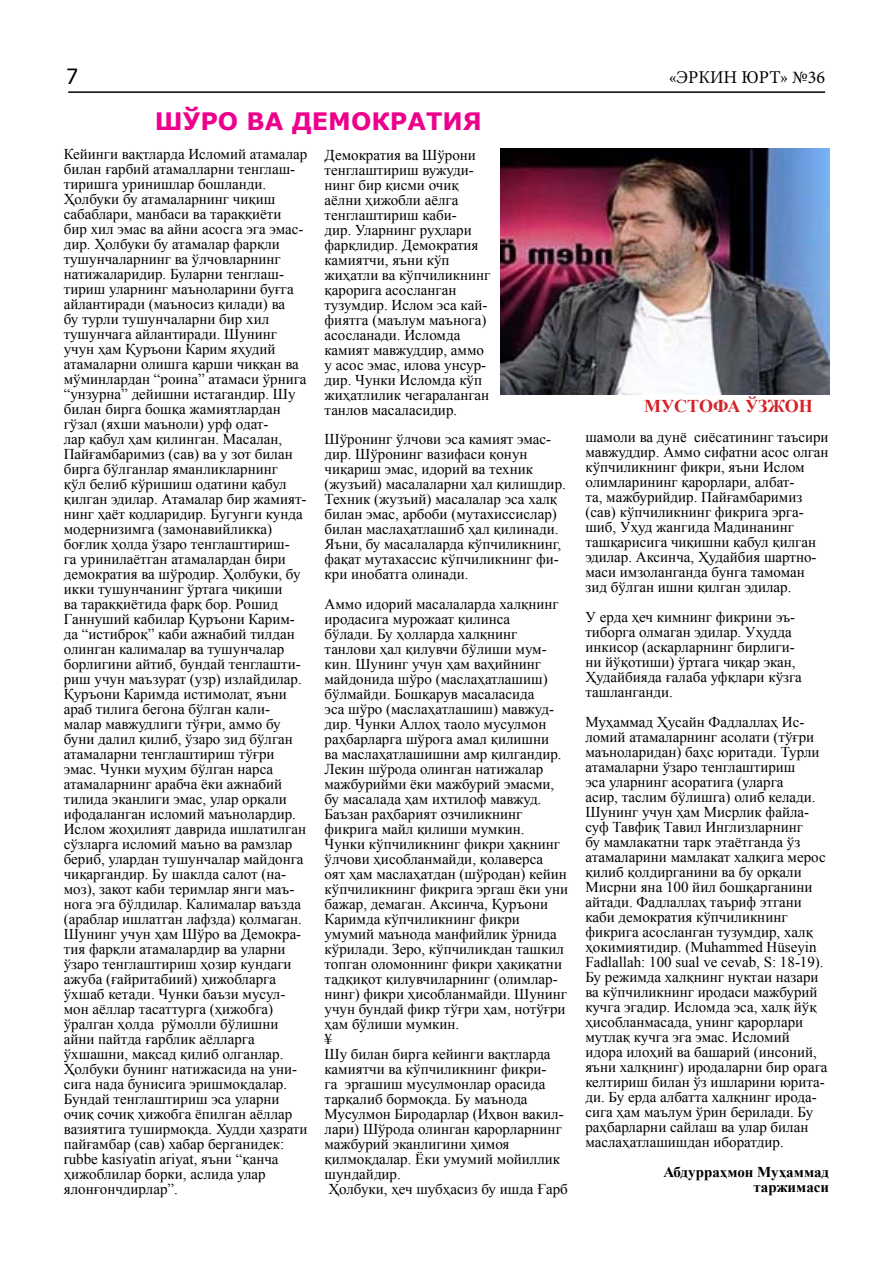
<style>
.page{position:relative;width:893px;height:1263px;background:#fff}
.page>*{position:absolute;margin:0;border:0;box-sizing:border-box;transform-origin:0 0}
.t1{font:700 24px "Verdana";color:#ec008c}
.t2{font:21px "Tahoma";color:#000}
.t3{font:18px "Minion Pro";color:#000}
.t4{font:700 18px "Times New Roman";color:#d2232a}
.t5{font:15px/15px "Times New Roman";color:#000}
.t6{font:700 15px/15px "Times New Roman";color:#000;text-align:right}
</style>
<div class="page">
<hr style="left:68px;top:91px;width:757px;height:2px;background:#000">
<img style="left:501px;top:149px;width:328px;height:245px">
<h2 class="t2" style="left:67px;top:62px;width:13px">7</h2>
<p class="t3" style="left:669px;top:65px;width:158px">«ЭРКИН ЮРТ» №36</p>
<h1 class="t1" style="left:155px;top:104px;width:22px">Шўро</h1>
<h1 class="t1" style="left:247px;top:104px;width:144px">ва Демoкрати</h1>
<h1 class="t1" style="left:463px;top:104px;width:21px">я</h1>
<p class="t5" style="left:64px;top:146px;width:245px">Кейинги вақтларда Исломий атамалар билан ғарбий атамалларни тенглаш&shy;тиришга уринишлар бошланди.<br>Ҳолбуки бу атамаларнинг чиқиш сабаблари, манбаси ва тараққиёти бир хил эмас ва айни асосга эга эмас&shy;дир. Ҳолбуки бу атамалар фарқли тушунчаларнинг ва ўлчовларнинг натижаларидир. Буларни тенглаш&shy;тириш уларнинг маъноларини буғга айлантиради (маъносиз қилади) ва<br>бу турли тушунчаларни бир хил тушунчага айлантиради. Шунинг учун ҳам Қуръони Карим яҳудий атамаларни олишга қарши чиққан ва мўминлардан “роина” атамаси ўрнига “унзурна” дейишни истагандир. Шу билан бирга бошқа жамиятлардан гўзал (яхши маъноли) урф одат-<br>лар қабул ҳам қилинган. Масалан, Пайғамбаримиз (сав) ва у зот билан бирга бўлганлар яманликларнинг<br>қўл белиб кўришиш одатини қабул қилган эдилар. Атамалар бир жамият&shy;нинг ҳаёт кодларидир. Бугунги кунда модернизимга (замонавийликка) боғлик ҳолда ўзаро тенглаштириш-<br>га уринилаётган атамалардан бири демократия ва шўродир. Ҳолбуки, бу икки тушунчанинг ўртага чиқиши<br>ва тараққиётида фарқ бор. Рошид Ганнуший кабилар Қуръони Карим&shy;да “истиброқ” каби ажнабий тилдан олинган калималар ва тушунчалар борлигини айтиб, бундай тенглашти&shy;риш учун маъзурат (узр) излайдилар.<br>Қуръони Каримда истимолат, яъни араб тилига бегона бўлган кали&shy;малар мавжудлиги тўғри, аммо бу буни далил қилиб, ўзаро зид бўлган атамаларни тенглаштириш тўғри эмас. Чунки муҳим бўлган нарса атамаларнинг арабча ёки ажнабий тилида эканлиги эмас, улар орқали ифодаланган исломий маънолардир.<br>Ислом жоҳилият даврида ишлатилган сўзларга исломий маъно ва рамзлар бериб, улардан тушунчалар майдонга чиқаргандир. Бу шаклда салот (на&shy;моз), закот каби теримлар янги маъ&shy;нога эга бўлдилар. Калималар ваъзда (араблар ишлатган лафзда) қолмаган.<br>Шунинг учун ҳам Шўро ва Демокра&shy;тия фарқли атамалардир ва уларни ўзаро тенглаштириш ҳозир кундаги ажуба (ғайритабиий) ҳижобларга ўхшаб кетади. Чунки баъзи мусул&shy;мон аёллар тасаттурга (ҳижобга) ўралган ҳолда рўмолли бўлишни айни пайтда ғарблик аёлларга ўхшашни, мақсад қилиб олганлар.<br>Ҳолбуки бунинг натижасида на уни&shy;сига нада бунисига эришмоқдалар.<br>Бундай тенглаштириш эса уларни очиқ сочиқ ҳижобга ёпилган аёллар вазиятига туширмоқда. Худди ҳазрати пайғамбар (сав) хабар берганидек: rubbe kasiyatin ariyat, яъни “қанча ҳижоблилар борки, аслида улар ялонғончдирлар”.</p>
<p class="t5" style="left:325px;top:147px;width:167px">Демократия ва Шўрони тенглаштириш вужуди&shy;нинг бир қисми очиқ аёлни ҳижобли аёлга тенглаштириш каби-<br>дир. Уларнинг руҳлари фарқлидир. Демократия камиятчи, яъни кўп жиҳатли ва кўпчиликнинг қарорига асосланган тузумдир. Ислом эса кай&shy;фиятга (маълум маънога) асосланади. Исломда камият мавжуддир, аммо у асос эмас, илова унсур&shy;дир. Чунки Исломда кўп жиҳатлилик чегараланган танлов масаласидир.</p>
<p class="t5" style="left:325px;top:431px;width:243px">Шўронинг ўлчови эса камият эмас&shy;дир. Шўронинг вазифаси қонун чиқариш эмас, идорий ва техник (жузъий) масалаларни ҳал қилишдир.<br>Техник (жузъий) масалалар эса халқ билан эмас, арбоби (мутахиссислар) билан маслаҳатлашиб ҳал қилинади.<br>Яъни, бу масалаларда кўпчиликнинг, фақат мутахассис кўпчиликнинг фи&shy;кри инобатга олинади.</p>
<p class="t5" style="left:325px;top:596px;width:245px">Аммо идорий масалаларда халқнинг иродасига мурожаат қилинса<br>бўлади. Бу ҳолларда халқнинг танлови ҳал қилувчи бўлиши мум&shy;кин. Шунинг учун ҳам ваҳийнинг майдонида шўро (маслаҳатлашиш) бўлмайди. Бошқарув масаласида<br>эса шўро (маслаҳатлашиш) мавжуд&shy;дир. Чунки Аллоҳ таоло мусулмон раҳбарларга шўрога амал қилишни<br>ва маслаҳатлашишни амр қилгандир.<br>Лекин шўрода олинган натижалар мажбурийми ёки мажбурий эмасми, бу масалада ҳам ихтилоф мавжуд.<br>Баъзан раҳбарият озчиликнинг фикрига майл қилиши мумкин.<br>Чунки кўпчиликнинг фикри ҳақнинг ўлчови ҳисобланмайди, қолаверса<br>оят ҳам маслаҳатдан (шўродан) кейин кўпчиликнинг фикрига эргаш ёки уни бажар, демаган. Аксинча, Қуръони<br>Каримда кўпчиликнинг фикри умумий маънода манфийлик ўрнида кўрилади. Зеро, кўпчиликдан ташкил топган оломоннинг фикри ҳақиқатни тадқиқот қилувчиларнинг (олимлар&shy;нинг) фикри ҳисобланмайди. Шунинг учун бундай фикр тўғри ҳам, нотўғри ҳам бўлиши мумкин.<br>¥<br>Шу билан бирга кейинги вақтларда камиятчи ва кўпчиликнинг фикри-<br>га эргашиш мусулмонлар орасида тарқалиб бормоқда. Бу маънода<br>Мусулмон Биродарлар (Иҳвон вакил&shy;лари) Шўрода олинган қарорларнинг мажбурий эканлигини ҳимоя қилмоқдалар. Ёки умумий мойиллик шундайдир.<br>Ҳолбуки, ҳеч шубҳасиз бу ишда Ғарб</p>
<p class="t4" style="left:644px;top:393px;width:15px">МУСТОФА</p>
<p class="t4" style="left:745px;top:393px;width:55px">ЎЗЖОН</p>
<p class="t5" style="left:585px;top:429px;width:245px">шамоли ва дунё сиёсатининг таъсири мавжуддир. Аммо сифатни асос олган кўпчиликнинг фикри, яъни Ислом олимларининг қарорлари, албат-<br>та, мажбурийдир. Пайғамбаримиз (сав) кўпчиликнинг фикрига эрга&shy;шиб, Уҳуд жангида Мадинанинг ташқарисига чиқишни қабул қилган эдилар. Аксинча, Ҳудайбия шартно&shy;маси имзоланганда бунга тамоман зид бўлган ишни қилган эдилар.</p>
<p class="t5" style="left:585px;top:609px;width:218px">У ерда ҳеч кимнинг фикрини эъ&shy;тиборга олмаган эдилар. Уҳудда инкисор (аскарларнинг бирлиги&shy;ни йўқотиши) ўртага чиқар экан,<br>Ҳудайбияда ғалаба уфқлари кўзга ташланганди.</p>
<p class="t5" style="left:585px;top:714px;width:244px">Муҳаммад Ҳусайн Фадлаллаҳ Ис&shy;ломий атамаларнинг асолати (тўғри маъноларидан) баҳс юритади. Турли атамаларни ўзаро тенглаштириш<br>эса уларнинг асоратига (уларга<br>асир, таслим бўлишга) олиб келади.<br>Шунинг учун ҳам Мисрлик файла&shy;суф Тавфиқ Тавил Инглизларнинг<br>бу мамлакатни тарк этаётганда ўз атамаларини мамлакат халқига мерос қилиб қолдирганини ва бу орқали Мисрни яна 100 йил бошқарганини айтади. Фадлаллаҳ таъриф этгани каби демократия кўпчиликнинг фикрига асосланган тузумдир, халқ ҳокимиятидир. (Muhammed Hüseyin Fadlallah: 100 sual ve cevab, S: 18-19).<br>Бу режимда халқнинг нуқтаи назари ва кўпчиликнинг иродаси мажбурий кучга эгадир. Исломда эса, халқ йўқ ҳисобланмасада, унинг қарорлари мутлақ кучга эга эмас. Исломий идора илоҳий ва башарий (инсоний, яъни халқнинг) иродаларни бир орага келтириш билан ўз ишларини юрита&shy;ди. Бу ерда албатта халқнинг ирода&shy;сига ҳам маълум ўрин берилади. Бу раҳбарларни сайлаш ва улар билан маслаҳатлашишдан иборатдир.</p>
<p class="t6" style="left:663px;top:1164px;width:167px">Абдурраҳмон Муҳаммад таржимаси</p>
</div>
